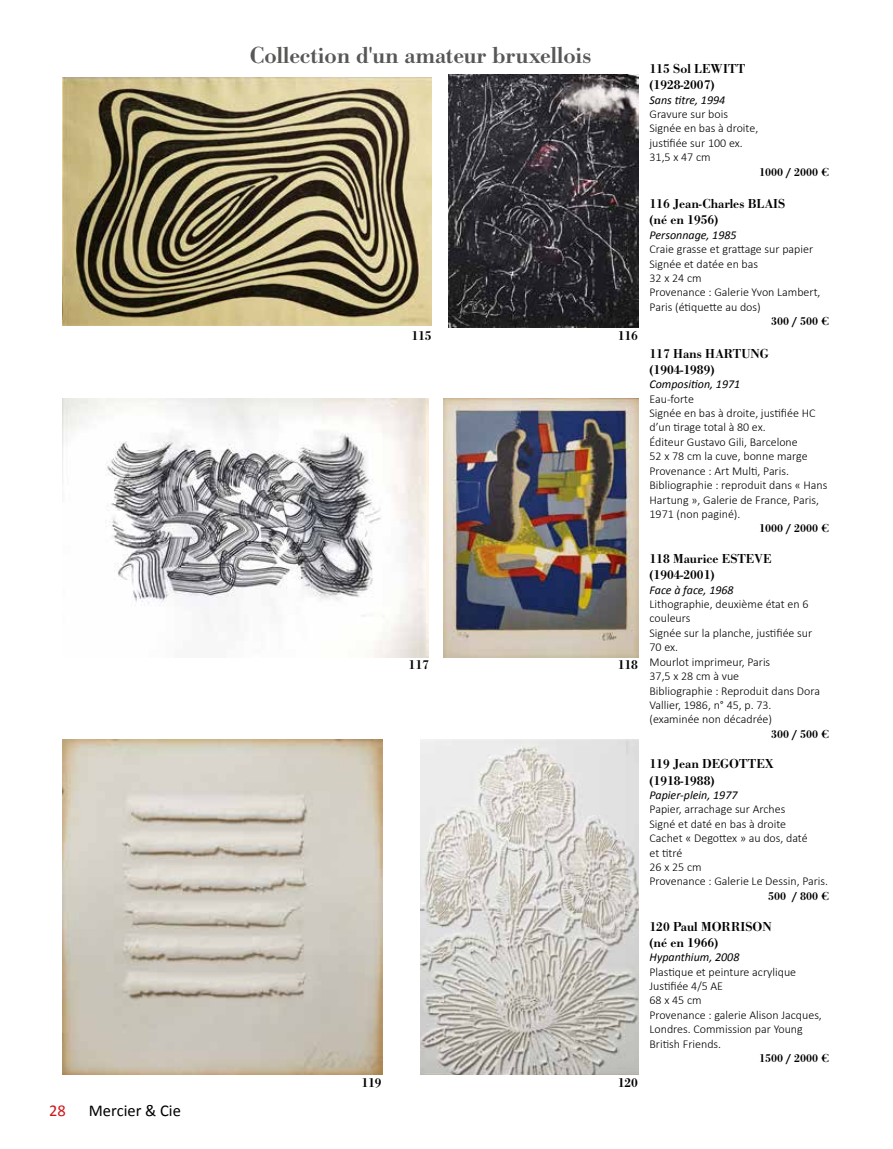
<style>
.page{position:relative;width:893px;height:1149px;background:#fff}
.page>*{position:absolute;margin:0;border:0;box-sizing:border-box;transform-origin:0 0}
.t1{font:500 24px "Bodoni URW";color:#575756}
.t2{font:16.5px "Calibri";color:#000}
.t3{font:16.5px "Calibri";color:#cd171a}
.t4{font:500 13.5px/16.2px "Bodoni URW";color:#000}
.t5{font:300 12px/14.4px "Calibri";color:#000}
.t6{font:italic 12px "Calibri";color:#000}
.t7{font:500 12px "Bodoni URW";color:#000}
</style>
<div class="page">
<img style="left:63px;top:77px;width:369px;height:248px">
<img style="left:448px;top:74px;width:190px;height:254px">
<img style="left:63px;top:398px;width:366px;height:259px">
<img style="left:443px;top:398px;width:195px;height:259px">
<img style="left:63px;top:739px;width:320px;height:335px">
<img style="left:420px;top:739px;width:218px;height:335px">
<h2 class="t3" style="left:49px;top:1098px;width:18px">28</h2>
<h2 class="t2" style="left:89px;top:1098px;width:94px">Mercier &amp; Cie</h2>
<h1 class="t1" style="left:250px;top:41px;width:343px">Collection d'un amateur bruxellois</h1>
<p class="t4" style="left:411px;top:328px;width:22px">115</p>
<p class="t4" style="left:618px;top:328px;width:22px">116</p>
<p class="t4" style="left:409px;top:657px;width:22px">117</p>
<p class="t4" style="left:618px;top:657px;width:22px">118</p>
<p class="t4" style="left:361px;top:1074px;width:22px">119</p>
<p class="t4" style="left:618px;top:1074px;width:22px">120</p>
<p class="t4" style="left:649px;top:61px;width:97px">115 Sol LEWITT (1928-2007)</p>
<p class="t6" style="left:649px;top:91px;width:77px">Sans titre, 1994</p>
<p class="t5" style="left:649px;top:107px;width:110px">Gravure sur bois<br>Signée en bas à droite, justifiée sur 100 ex.<br>31,5 x 47 cm</p>
<p class="t7" style="left:759px;top:165px;width:72px">1000 / 2000 €</p>
<p class="t4" style="left:649px;top:196px;width:137px">116 Jean-Charles BLAIS (né en 1956)</p>
<p class="t6" style="left:649px;top:226px;width:89px">Personnage, 1985</p>
<p class="t5" style="left:649px;top:242px;width:173px">Craie grasse et grattage sur papier<br>Signée et datée en bas<br>32 x 24 cm<br>Provenance : Galerie Yvon Lambert,<br>Paris (étiquette au dos)</p>
<p class="t7" style="left:771px;top:314px;width:60px">300 / 500 €</p>
<p class="t4" style="left:649px;top:345px;width:121px">117 Hans HARTUNG (1904-1989)</p>
<p class="t6" style="left:649px;top:376px;width:92px">Composition, 1971</p>
<p class="t5" style="left:649px;top:391px;width:179px">Eau-forte<br>Signée en bas à droite, justifiée HC d’un tirage total à 80 ex.<br>Éditeur Gustavo Gili, Barcelone<br>52 x 78 cm la cuve, bonne marge<br>Provenance : Art Multi, Paris.<br>Bibliographie : reproduit dans « Hans<br>Hartung », Galerie de France, Paris,<br>1971 (non paginé).</p>
<p class="t7" style="left:759px;top:521px;width:72px">1000 / 2000 €</p>
<p class="t4" style="left:649px;top:550px;width:124px">118 Maurice ESTEVE (1904-2001)</p>
<p class="t6" style="left:649px;top:581px;width:86px">Face à face, 1968</p>
<p class="t5" style="left:649px;top:596px;width:172px">Lithographie, deuxième état en 6 couleurs<br>Signée sur la planche, justifiée sur<br>70 ex.<br>Mourlot imprimeur, Paris<br>37,5 x 28 cm à vue<br>Bibliographie : Reproduit dans Dora<br>Vallier, 1986, n° 45, p. 73. (examinée non décadrée)</p>
<p class="t7" style="left:771px;top:726px;width:60px">300 / 500 €</p>
<p class="t4" style="left:649px;top:756px;width:125px">119 Jean DEGOTTEX (1918-1988)</p>
<p class="t6" style="left:649px;top:786px;width:89px">Papier-plein, 1977</p>
<p class="t5" style="left:649px;top:801px;width:180px">Papier, arrachage sur Arches<br>Signé et daté en bas à droite<br>Cachet « Degottex » au dos, daté<br>et titré<br>26 x 25 cm<br>Provenance : Galerie Le Dessin, Paris.</p>
<p class="t7" style="left:768px;top:888px;width:63px">500 / 800 €</p>
<p class="t4" style="left:649px;top:918px;width:124px">120 Paul MORRISON (né en 1966)</p>
<p class="t6" style="left:649px;top:948px;width:91px">Hypanthium, 2008</p>
<p class="t5" style="left:649px;top:963px;width:174px">Plastique et peinture acrylique<br>Justifiée 4/5 AE<br>68 x 45 cm<br>Provenance : galerie Alison Jacques,<br>Londres. Commission par Young<br>British Friends.</p>
<p class="t7" style="left:759px;top:1050px;width:72px">1500 / 2000 €</p>
</div>
